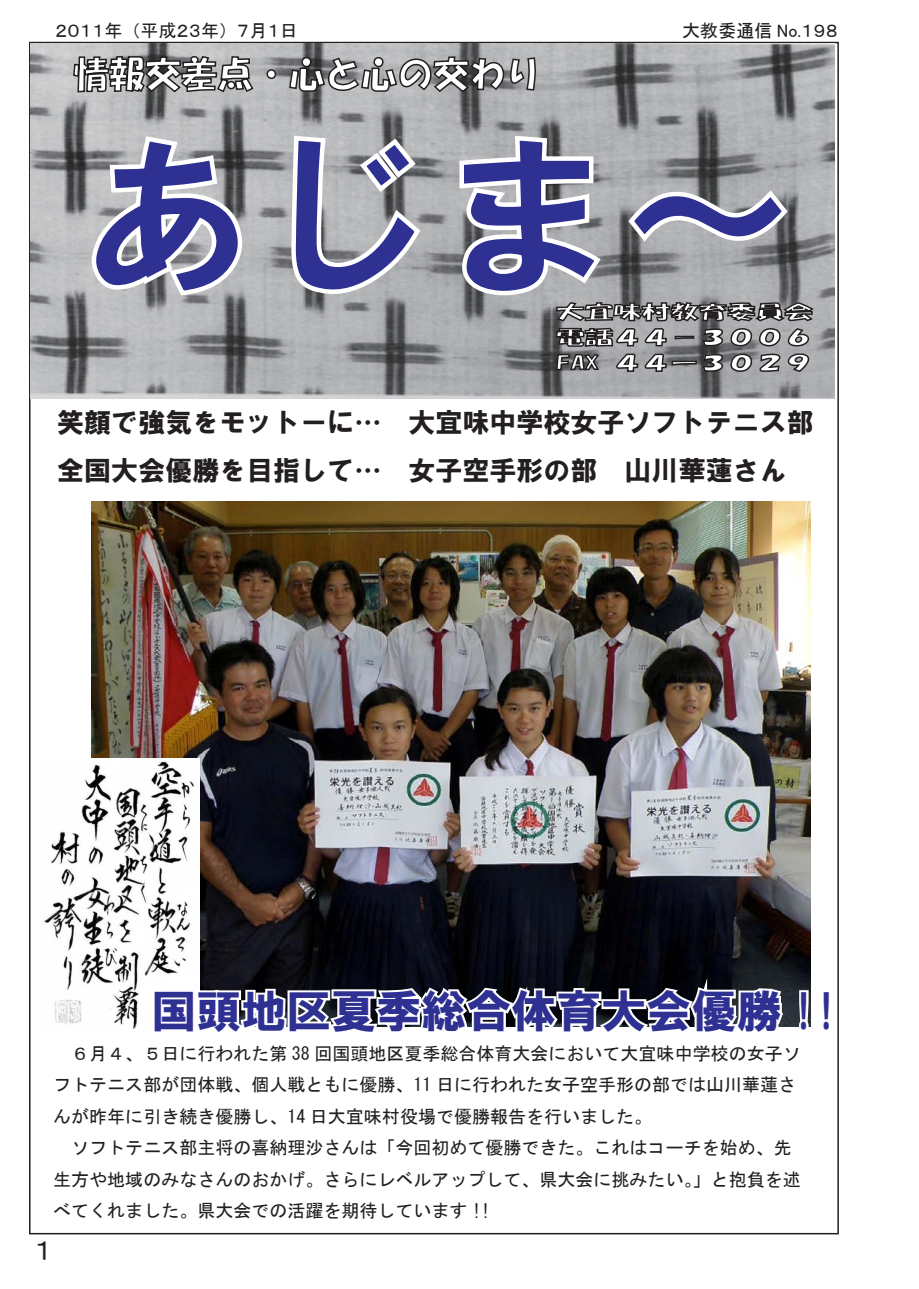
<style>
.page{position:relative;width:919px;height:1289px;background:#fff}
.page>*{position:absolute;margin:0;border:0;box-sizing:border-box;transform-origin:0 0}
.t1{font:180px "HG Soei Kakugothic UB";color:#2e3092}
.t2{font:45px "HG Soei Kakugothic UB";color:#2e3092}
.t3{font:36px "HG Soei Kakupoptai";color:#fff}
.t4{font:27px/47.2px "HG Soei Kakugothic UB";color:#231f20}
.t5{font:27px "MS P Gothic";color:#231f20}
.t6{font:18.6px/25.5px "HG Soei Kakupoptai";color:#fff;text-align:justify;scale:1.54 1}
.t7{font:18px/31.5px "MS Gothic";color:#231f20}
.t8{font:18px "MS P Gothic";color:#231f20}
</style>
<div class="page">
<img style="left:30px;top:43px;width:804px;height:355px">
<svg style="left:89px;top:134px;width:158px;height:164px;background:#b3b4b5"></svg>
<svg style="left:289px;top:133px;width:134px;height:167px;background:#adaeb0"></svg>
<svg style="left:72px;top:55px;width:182px;height:39px;background:#7c7c7d"></svg>
<svg style="left:265px;top:68px;width:12px;height:12px"></svg>
<svg style="left:288px;top:56px;width:248px;height:38px;background:#7c7c7e"></svg>
<svg style="left:457px;top:133px;width:358px;height:266px;background:#989a9c"></svg>
<img style="left:91px;top:501px;width:719px;height:525px">
<img style="left:44px;top:758px;width:155px;height:271px">
<svg style="left:150px;top:899px;width:635px;height:130px"></svg>
<svg style="left:796px;top:987px;width:15px;height:40px"></svg>
<p class="t8" style="left:55px;top:21px;width:244px">２０１１年（平成２３年）７月１日</p>
<p class="t8" style="left:682px;top:21px;width:157px">大教委通信 No.１９８</p>
<h3 class="t3" style="left:73px;top:56px;width:469px">情報交差点・心と心の交わり</h3>
<h1 class="t1" style="left:78px;top:126px;width:721px">あじま～</h1>
<p class="t6" style="left:556px;top:299px;width:168px">大宜味村教育委員会電話４４－３００６<br>FAX ４４ー３０２９</p>
<h3 class="t4" style="left:57px;top:399px;width:758px">笑顔で強気をモットーに…　大宜味中学校女子ソフトテニス部全国大会優勝を目指して…　女子空手形の部　山川華蓮さん</h3>
<h2 class="t2" style="left:151px;top:988px;width:688px">国頭地区夏季総合体育大会優勝 !!</h2>
<p class="t7" style="left:53px;top:1037px;width:749px">　６月４、５日に行われた第 38 回国頭地区夏季総合体育大会において大宜味中学校の女子ソフトテニス部が団体戦、個人戦ともに優勝、11 日に行われた女子空手形の部では山川華蓮さんが昨年に引き続き優勝し、14 日大宜味村役場で優勝報告を行いました。<br>　ソフトテニス部主将の喜納理沙さんは「今回初めて優勝できた。これはコーチを始め、先生方や地域のみなさんのおかげ。さらにレベルアップして、県大会に挑みたい。」と抱負を述べてくれました。県大会での活躍を期待しています !!</p>
<h3 class="t5" style="left:34px;top:1236px;width:20px">１</h3>
</div>
